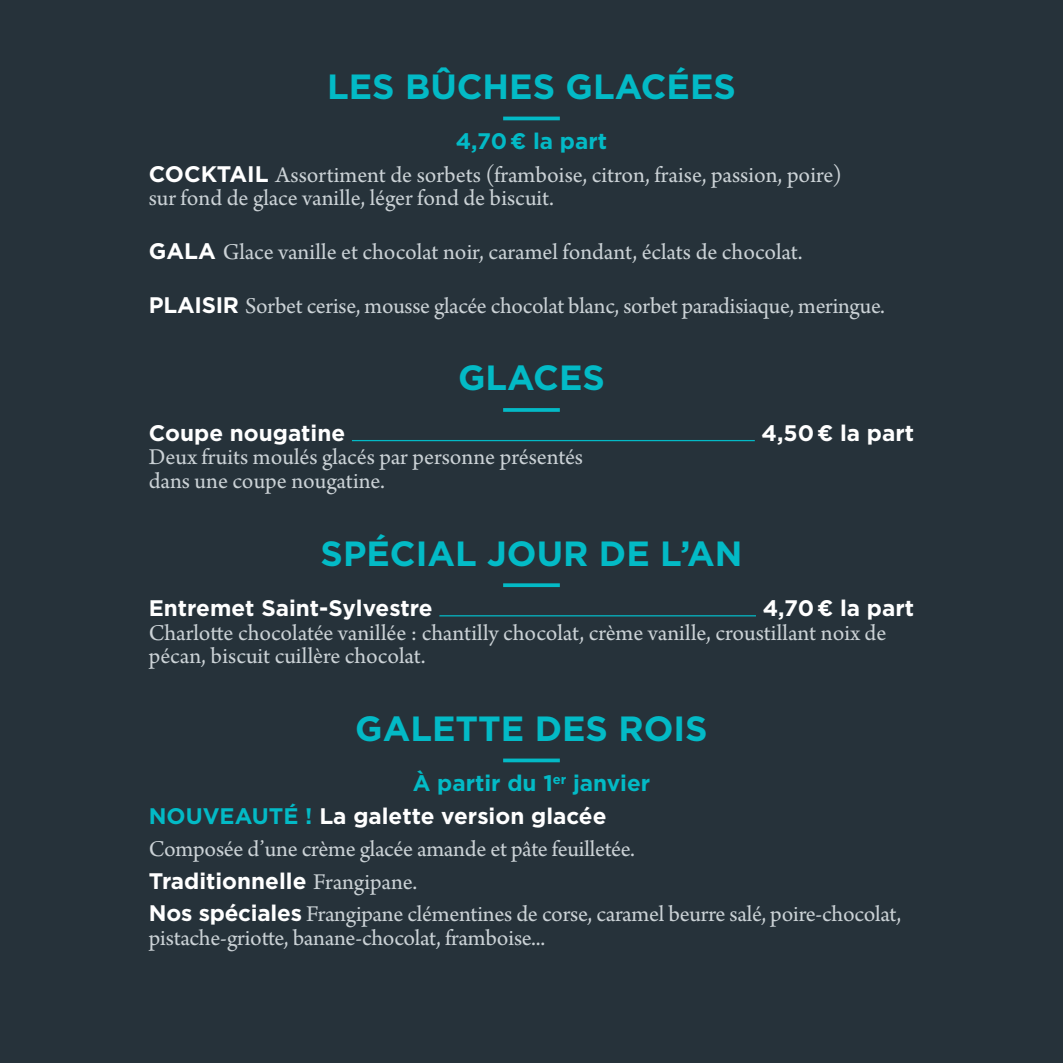
<style>
.page{position:relative;width:1063px;height:1063px;background:#26323a}
.page>*{position:absolute;margin:0;border:0;box-sizing:border-box;transform-origin:0 0}
.t1{font:700 35px "Gotham";color:#03bac6}
.t2{font:23.75px/23.8px "Arno Pro";letter-spacing:-.005em;color:#cbd2d6}
.t3{font:700 22.5px "Gotham";color:#fff}
.t4{font:700 22.5px/32.5px "Gotham";color:#03bac6}
.s1{font-family:"Gotham";font-weight:700;font-size:22.5px;color:#fff}
.s2{color:#fff}
.s3{font-family:"Arno Pro";font-weight:400;font-size:23.75px;color:#cbd2d6}
</style>
<div class="page">
<hr style="left:503px;top:117px;width:57px;height:3px;background:#03bac6">
<svg style="left:503px;top:408px;width:57px;height:4px"></svg>
<hr style="left:352px;top:440px;width:403px;height:1px;background:#03bac6">
<svg style="left:503px;top:583px;width:57px;height:4px"></svg>
<hr style="left:439px;top:615px;width:317px;height:1px;background:#03bac6">
<hr style="left:503px;top:759px;width:57px;height:3px;background:#03bac6">
<h1 class="t1" style="left:327px;top:63px;width:410px">LES BÛCHES GLACÉES</h1>
<p class="t4" style="left:456px;top:125px;width:153px">4,70 € la part</p>
<p class="t2" style="left:149px;top:164px;width:695px"><span class="s1">COCKTAIL</span> Assortiment de sorbets (framboise, citron, fraise, passion, poire) sur fond de glace vanille, léger fond de biscuit.</p>
<p class="t2" style="left:149px;top:241px;width:655px"><span class="s1">GALA</span> Glace vanille et chocolat noir, caramel fondant, éclats de chocolat.</p>
<p class="t2" style="left:149px;top:295px;width:738px"><span class="s1">PLAISIR</span> Sorbet cerise, mousse glacée chocolat blanc, sorbet paradisiaque, meringue.</p>
<h1 class="t1" style="left:458px;top:355px;width:148px">GLACES</h1>
<p class="t3" style="left:149px;top:418px;width:198px">Coupe nougatine</p>
<p class="t3" style="left:762px;top:418px;width:154px">4,50 € la part</p>
<p class="t2" style="left:149px;top:447px;width:436px">Deux fruits moulés glacés par personne présentés dans une coupe nougatine.</p>
<h1 class="t1" style="left:321px;top:530px;width:423px">SPÉCIAL JOUR DE L’AN</h1>
<p class="t3" style="left:149px;top:593px;width:285px">Entremet Saint-Sylvestre</p>
<p class="t3" style="left:763px;top:593px;width:153px">4,70 € la part</p>
<p class="t2" style="left:149px;top:622px;width:739px">Charlotte chocolatée vanillée : chantilly chocolat, crème vanille, croustillant noix de pécan, biscuit cuillère chocolat.</p>
<h1 class="t1" style="left:355px;top:705px;width:354px">GALETTE DES ROIS</h1>
<p class="t4" style="left:149px;top:767px;width:503px;text-indent:264px">À partir du 1<sup>er</sup> janvier<br>NOUVEAUTÉ ! <span class="s2">La galette version glacée</span></p>
<p class="t2" style="left:149px;top:838px;width:488px">Composée d’une crème glacée amande et pâte feuilletée.</p>
<p class="t3" style="left:149px;top:866px;width:270px">Traditionnelle <span class="s3">Frangipane.</span></p>
<p class="t2" style="left:149px;top:903px;width:754px"><span class="s1">Nos spéciales</span> Frangipane clémentines de corse, caramel beurre salé, poire-chocolat, pistache-griotte, banane-chocolat, framboise...</p>
</div>
